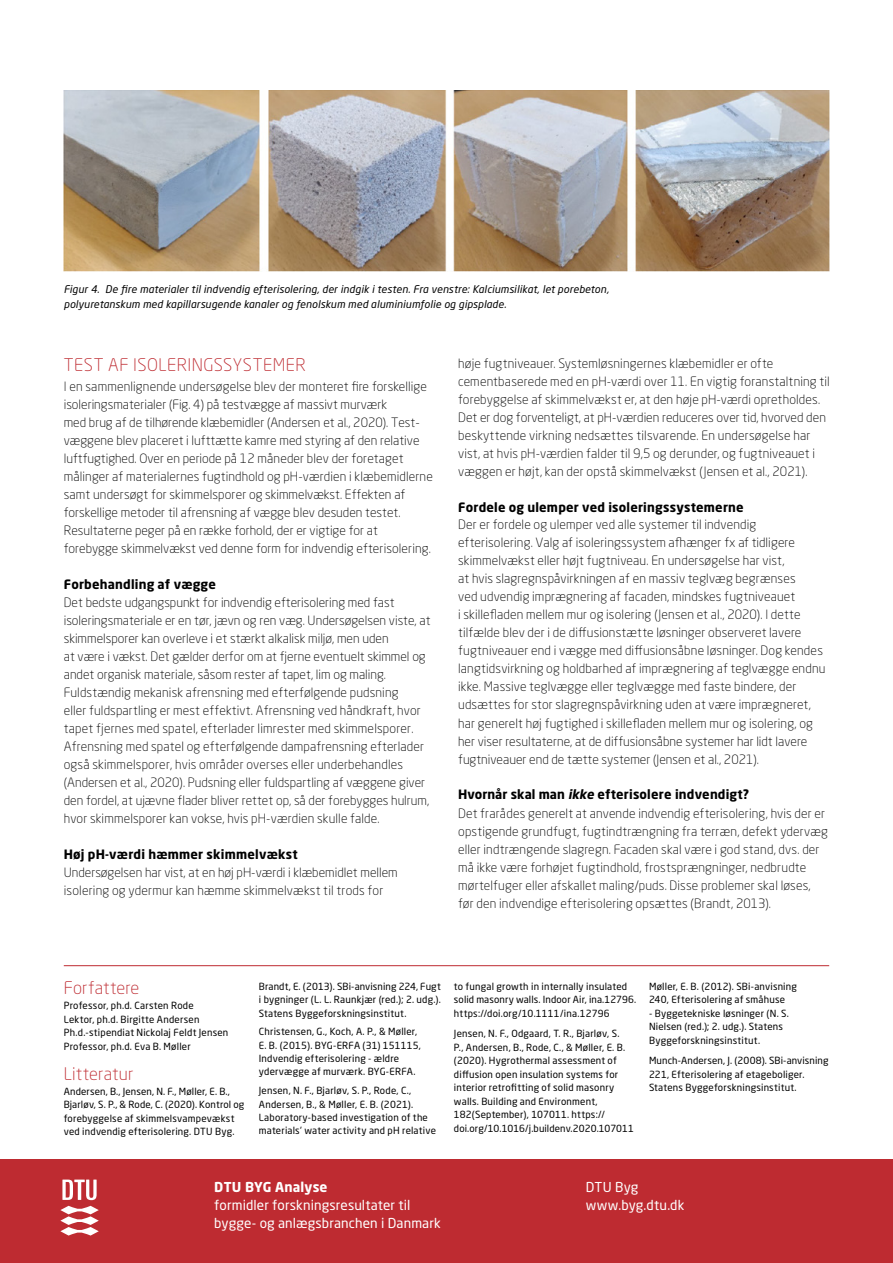
<style>
.page{position:relative;width:893px;height:1263px;background:#fff}
.page>*{position:absolute;margin:0;border:0;box-sizing:border-box;transform-origin:0 0}
.t1{font:300 17.25px "Neo Sans Pro";letter-spacing:.025em;color:#be2b31}
.t2{font:300 17.25px "Neo Sans Pro";letter-spacing:.005em;color:#be2b31}
.t3{font:13.5px/18px "Neo Sans Pro";letter-spacing:.01em;color:#fff}
.t4{font:700 13.5px "Neo Sans Pro";letter-spacing:.015em;color:#fff}
.t5{font:300 12.75px/18px "Neo Sans Pro";letter-spacing:.01em;color:#000}
.t6{font:700 12.75px "Neo Sans Pro";letter-spacing:.015em;color:#000}
.t7{font:italic 10.5px/15px "Neo Sans Pro";letter-spacing:.015em;color:#000}
.t8{font:9.75px/13.5px "Neo Sans Pro";letter-spacing:.02em;color:#000}
.s1{font-family:"Neo Sans W1 G"}
.s2{font-weight:700}
.s3{font-weight:700;font-style:italic}
.s4{font-family:"Neo Sans W1 G";font-weight:700}
</style>
<div class="page">
<div style="left:0;top:1160px;width:893px;height:103px;background:#be2b31"></div>
<svg style="left:62px;top:1179px;width:35px;height:21px"></svg>
<svg style="left:60px;top:1206px;width:39px;height:29px"></svg>
<hr style="left:64px;top:965px;width:765px;height:1px;background:#be2b31">
<img style="left:64px;top:91px;width:765px;height:180px">
<p class="t7" style="left:64px;top:281px;width:547px">Figur 4. De fire materialer til indvendig efterisolering, der indgik i testen. Fra venstre: Kalciumsilikat, let porebeton, polyuretanskum med kapillarsugende kanaler og fenolskum med aluminiumfolie og gipsplade.</p>
<h1 class="t1" style="left:64px;top:354px;width:243px">TEST AF ISOLERINGSSYSTEMER</h1>
<p class="t5" style="left:64px;top:377px;width:371px">I en sammenlignende undersøgelse blev der monteret fire forskellige isoleringsmaterialer (Fig. 4) på testvægge af massivt murværk<br>med brug af de tilhørende klæbemidler (Andersen et al., 2020). Test&shy;væggene blev placeret i lufttætte kamre med styring af den relative luftfugtighed. Over en periode på 12 måneder blev der foretaget målinger af materialernes fugtindhold og pH-værdien i klæbemidlerne samt undersøgt for skimmelsporer og skimmelvækst. Effekten af forskellige metoder til afrensning af vægge blev desuden testet.<br>Resultaterne peger på en række forhold, der er vigtige for at forebygge skimmelvækst ved denne form for indvendig efterisolering.</p>
<p class="t6" style="left:64px;top:576px;width:154px">Forbehandling af vægge</p>
<p class="t5" style="left:64px;top:593px;width:368px">Det bedste udgangspunkt for indvendig efterisolering med fast isoleringsmateriale er en tør, jævn og ren væg. Undersøgelsen viste, at skimmelsporer kan overleve i et stærkt alkalisk miljø, men uden<br>at være i vækst. Det gælder derfor om at fjerne eventuelt skimmel og andet organisk materiale, såsom rester af tapet, lim og maling.<br>Fuldstændig mekanisk afrensning med efterfølgende pudsning<br>eller fuldspartling er mest effektivt. Afrensning ved håndkraft, hvor tapet fjernes med spatel, efterlader limrester med skimmelsporer.<br>Afrensning med spatel og efterfølgende dampafrensning efterlader også skimmelsporer, hvis områder overses eller underbehandles (Andersen et al., 2020). Pudsning eller fuldspartling af væggene giver den fordel, at ujævne flader bliver rettet op, så der forebygges hulrum, hvor skimmelsporer kan vokse, hvis pH-værdien skulle falde.</p>
<p class="t6" style="left:64px;top:846px;width:235px">Høj pH-værdi hæmmer skimmelvækst</p>
<p class="t5" style="left:64px;top:863px;width:335px">Undersøgelsen har vist, at en høj pH-værdi i klæbemidlet mellem isolering og ydermur kan hæmme skimmelvækst til trods for</p>
<p class="t5" style="left:458px;top:354px;width:373px">høje fugtniveauer. Systemløsningernes klæbemidler er ofte cementbaserede med en pH-værdi over 11. En vigtig foranstaltning til forebyggelse af skimmelvækst er, at den høje pH-værdi opretholdes.<br>Det er dog forventeligt, at pH-værdien reduceres over tid, hvorved den beskyttende virkning nedsættes tilsvarende. <span class="s1">En u</span>ndersøgelse har vist, at hvis pH-værdien falder til 9,5 og derunder, og fugtniveauet i væggen er højt, kan der opstå skimmelvækst (Jensen et al., 2021).</p>
<p class="t6" style="left:458px;top:499px;width:287px">Fordele og ulemper ved isoleringssystemerne</p>
<p class="t5" style="left:458px;top:515px;width:369px">Der er fordele og ulemper ved alle systemer til indvendig efterisolering. Valg af isoleringssystem afhænger fx af tidligere skimmelvækst eller højt fugtniveau. En undersøgelse har vist,<br>at hvis slagregnspåvirkningen af en massiv teglvæg begrænses<br>ved udvendig imprægnering af facaden, mindskes fugtniveauet<br>i skillefladen mellem mur og isolering (Jensen et al., 2020). I dette tilfælde blev der i de diffusionstætte løsninger observeret lavere fugtniveauer end i vægge med diffusionsåbne løsninger. Dog kendes langtidsvirkning og holdbarhed af imprægnering af teglvægge endnu ikke. Massive teglvægge eller teglvægge med faste bindere, der udsættes for stor slagregnspåvirkning uden at være imprægneret, har generelt høj fugtighed i skillefladen mellem mur og isolering, og her viser resultaterne, at de diffusionsåbne systemer har lidt lavere fugtniveauer end de tætte systemer (<span class="s1">Jensen</span> et al., 202<span class="s1">1</span>).</p>
<p class="t5" style="left:458px;top:786px;width:371px"><span class="s2">Hvornår skal man</span> <span class="s3">ikke</span> <span class="s2">efterisoler</span><span class="s4">e indvendigt</span><span class="s2">?<br></span>Det frarådes generelt at anvende indvendig efterisolering, hvis der er opstigende grundfugt, fugtindtrængning fra terræn, defekt ydervæg eller indtrængende slagregn. Facaden skal være i god stand, dvs. der må ikke være forhøjet fugtindhold, frostsprængninger, nedbrudte mørtelfuger eller afskallet maling/puds. Disse problemer skal løses, før den indvendige efterisolering opsættes (Brandt, 2013).</p>
<h1 class="t2" style="left:64px;top:977px;width:77px">Forfattere</h1>
<p class="t8" style="left:64px;top:998px;width:166px">Professor, ph.d. Carsten Rode<br>Lektor, ph.d. Birgitte Andersen Ph.d.-stipendiat Nickolaj Feldt Jensen Professor, ph.d. Eva B. Møller</p>
<h1 class="t1" style="left:64px;top:1063px;width:71px">Litteratur</h1>
<p class="t8" style="left:64px;top:1084px;width:182px">Andersen, B., Jensen, N. F., Møller, E. B., Bjarløv, S. P., &amp; Rode, C. (2020). Kontrol og forebyggelse af skimmelsvampevækst ved indvendig efterisolering. DTU Byg.</p>
<p class="t8" style="left:259px;top:979px;width:183px;text-align:justify">Brandt, E. (2013). SBi-anvisning 224, Fugt i bygninger (L. L. Raunkjær (red.); 2. udg.).<br>Statens Byggeforskningsinstitut.</p>
<p class="t8" style="left:259px;top:1025px;width:164px">Christensen, G., Koch, A. P., &amp; Møller, E. B. (2015). BYG-ERFA (31) 151115, Indvendig efterisolering - ældre ydervægge af murværk. BYG-ERFA.</p>
<p class="t8" style="left:259px;top:1084px;width:179px">Jensen, N. F., Bjarløv, S. P., Rode, C., Andersen, B., &amp; Møller, E. B. (2021).<br>Laboratory-based investigation of the materials’ water activity and pH relative</p>
<p class="t8" style="left:454px;top:979px;width:184px">to fungal growth in internally insulated solid masonry walls. Indoor Air, ina.12796. https://doi.org/10.1111/ina.12796</p>
<p class="t8" style="left:454px;top:1026px;width:182px">Jensen, N. F., Odgaard, T. R., Bjarløv, S.<br>P., Andersen, B., Rode, C., &amp; Møller, E. B. (2020). Hygrothermal assessment of diffusion open insulation systems for interior retrofitting of solid masonry walls. Building and Environment, 182(September), 107011. https:// doi.org/10.1016/j.buildenv.2020.107011</p>
<p class="t8" style="left:649px;top:979px;width:149px">Møller, E. B. (2012). SBi-anvisning<br>240, Efterisolering af småhuse</p>
<p class="t8" style="left:649px;top:1006px;width:141px">- Byggetekniske løsninger (N. S.<br>Nielsen (red.); 2. udg.). Statens<br>Byggeforskningsinstitut.</p>
<p class="t8" style="left:649px;top:1054px;width:181px">Munch-Andersen, J. (2008). SBi-anvisning<br>221, Efterisolering af etageboliger.<br>Statens Byggeforskningsinstitut.</p>
<p class="t4" style="left:214px;top:1178px;width:115px">DTU BYG Analyse</p>
<p class="t3" style="left:214px;top:1196px;width:228px">formidler forskningsresultater til bygge- og anlægsbranchen i Danmark</p>
<p class="t3" style="left:586px;top:1178px;width:100px">DTU Byg www.byg.dtu.dk</p>
</div>
